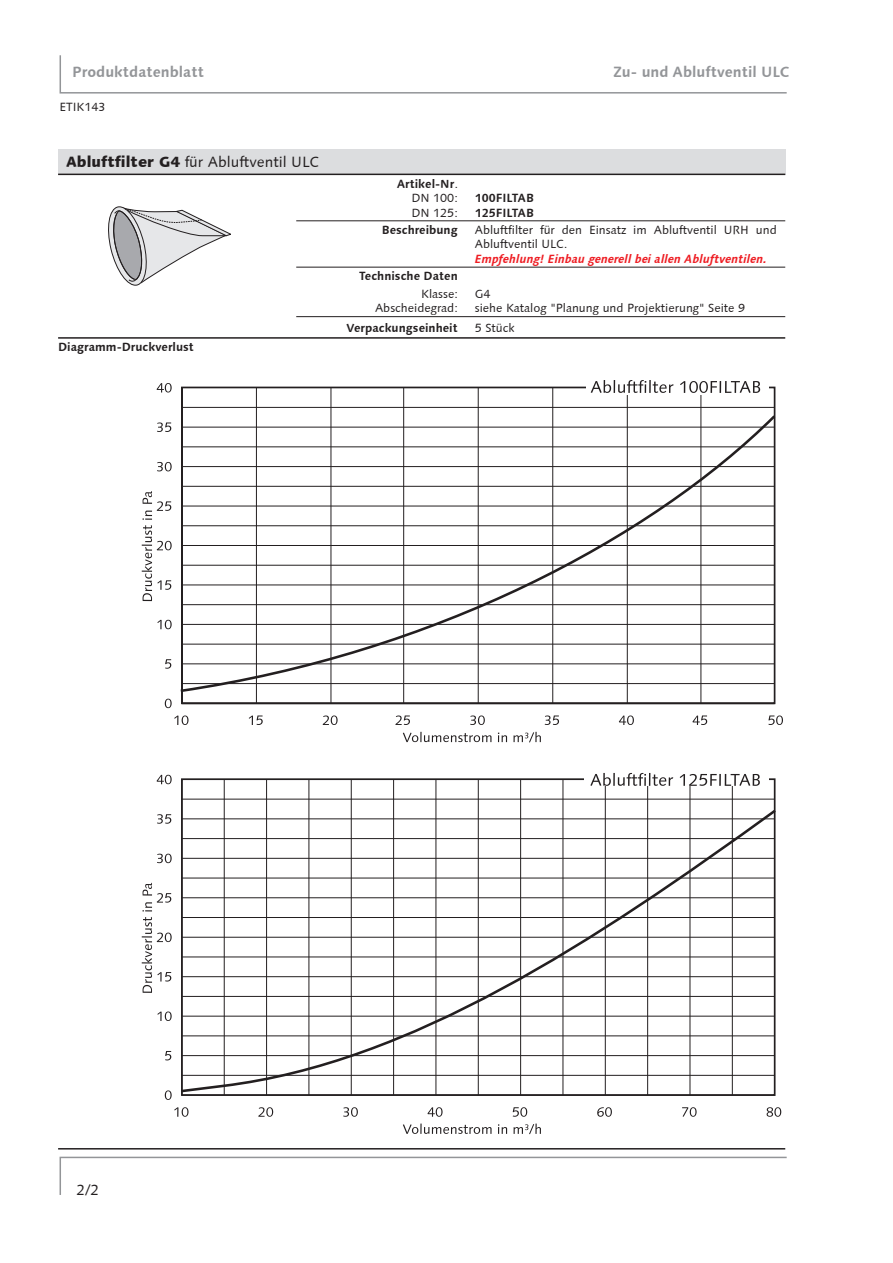
<style>
.page{position:relative;width:893px;height:1263px;background:#fff}
.page>*{position:absolute;margin:0;border:0;box-sizing:border-box;transform-origin:0 0}
.t1{font:700 15px "Linotype Syntax";color:#939598}
.t2{font:15px "Linotype Syntax";color:#231f20}
.t3{font:12px/14.4px "Linotype Syntax";color:#231f20}
.t4{font:700 12px/14.4px "Linotype Syntax";color:#231f20}
.t5{font:italic 700 12px "Linotype Syntax";color:#ee1d23}
.s1{font-weight:800}
.s2{font-weight:700}
</style>
<div class="page">
<svg style="left:59px;top:55px;width:728px;height:39px"></svg>
<svg style="left:59px;top:1156px;width:728px;height:39px"></svg>
<div style="left:58px;top:149px;width:727px;height:25px;background:#dcdddf"></div>
<hr style="left:58px;top:174px;width:727px;height:1px;background:#231f20">
<hr style="left:296px;top:220px;width:489px;height:1px;background:#231f20">
<hr style="left:296px;top:267px;width:489px;height:1px;background:#231f20">
<hr style="left:296px;top:316px;width:489px;height:1px;background:#231f20">
<hr style="left:58px;top:337px;width:727px;height:2px;background:#231f20">
<hr style="left:58px;top:1148px;width:727px;height:1px;background:#231f20">
<svg style="left:108px;top:206px;width:123px;height:80px"></svg>
<svg style="left:181px;top:386px;width:595px;height:319px"></svg>
<hr style="left:182px;top:407px;width:593px;height:1px;background:#231f20">
<svg style="left:165px;top:699px;width:7px;height:9px"></svg>
<svg style="left:165px;top:659px;width:6px;height:10px"></svg>
<svg style="left:157px;top:620px;width:15px;height:9px"></svg>
<svg style="left:157px;top:462px;width:15px;height:9px"></svg>
<svg style="left:157px;top:422px;width:14px;height:10px"></svg>
<svg style="left:157px;top:383px;width:15px;height:9px"></svg>
<svg style="left:174px;top:715px;width:15px;height:10px"></svg>
<svg style="left:403px;top:732px;width:88px;height:10px"></svg>
<svg style="left:498px;top:733px;width:9px;height:9px"></svg>
<svg style="left:513px;top:732px;width:28px;height:10px"></svg>
<svg style="left:142px;top:491px;width:30px;height:110px"></svg>
<hr style="left:256px;top:387px;width:1px;height:316px;background:#231f20">
<svg style="left:249px;top:715px;width:14px;height:10px"></svg>
<hr style="left:331px;top:387px;width:1px;height:316px;background:#231f20">
<svg style="left:323px;top:715px;width:15px;height:10px"></svg>
<hr style="left:403px;top:387px;width:1px;height:316px;background:#231f20">
<svg style="left:395px;top:715px;width:15px;height:10px"></svg>
<hr style="left:478px;top:387px;width:1px;height:316px;background:#231f20">
<svg style="left:470px;top:715px;width:15px;height:10px"></svg>
<hr style="left:552px;top:387px;width:1px;height:316px;background:#231f20">
<svg style="left:545px;top:715px;width:14px;height:10px"></svg>
<hr style="left:627px;top:387px;width:1px;height:316px;background:#231f20">
<svg style="left:619px;top:715px;width:15px;height:10px"></svg>
<hr style="left:700px;top:387px;width:1px;height:316px;background:#231f20">
<svg style="left:692px;top:715px;width:15px;height:10px"></svg>
<svg style="left:768px;top:715px;width:15px;height:10px"></svg>
<div style="left:586px;top:379px;width:183px;height:16px;background:#fff"></div>
<svg style="left:591px;top:380px;width:83px;height:13px"></svg>
<svg style="left:680px;top:381px;width:80px;height:12px"></svg>
<svg style="left:180px;top:413px;width:596px;height:281px"></svg>
<hr style="left:181px;top:779px;width:1px;height:316px;background:#231f20">
<hr style="left:224px;top:779px;width:1px;height:316px;background:#231f20">
<hr style="left:266px;top:779px;width:1px;height:316px;background:#231f20">
<hr style="left:308px;top:779px;width:1px;height:316px;background:#231f20">
<hr style="left:351px;top:779px;width:1px;height:316px;background:#231f20">
<hr style="left:393px;top:779px;width:1px;height:316px;background:#231f20">
<hr style="left:435px;top:779px;width:1px;height:316px;background:#231f20">
<hr style="left:478px;top:779px;width:1px;height:316px;background:#231f20">
<hr style="left:520px;top:779px;width:1px;height:316px;background:#231f20">
<hr style="left:562px;top:779px;width:1px;height:316px;background:#231f20">
<hr style="left:605px;top:779px;width:1px;height:316px;background:#231f20">
<hr style="left:647px;top:779px;width:1px;height:316px;background:#231f20">
<hr style="left:690px;top:779px;width:1px;height:316px;background:#231f20">
<hr style="left:732px;top:779px;width:1px;height:316px;background:#231f20">
<hr style="left:182px;top:1095px;width:593px;height:1px;background:#231f20">
<hr style="left:182px;top:799px;width:593px;height:1px;background:#231f20">
<svg style="left:165px;top:1090px;width:7px;height:10px"></svg>
<svg style="left:165px;top:1051px;width:6px;height:9px"></svg>
<svg style="left:157px;top:1011px;width:15px;height:10px"></svg>
<svg style="left:157px;top:854px;width:15px;height:9px"></svg>
<svg style="left:157px;top:814px;width:14px;height:10px"></svg>
<svg style="left:157px;top:775px;width:15px;height:9px"></svg>
<svg style="left:174px;top:1107px;width:15px;height:10px"></svg>
<svg style="left:258px;top:1107px;width:15px;height:10px"></svg>
<svg style="left:343px;top:1107px;width:15px;height:10px"></svg>
<svg style="left:427px;top:1107px;width:16px;height:10px"></svg>
<svg style="left:513px;top:1107px;width:14px;height:10px"></svg>
<svg style="left:597px;top:1107px;width:15px;height:10px"></svg>
<svg style="left:686px;top:1107px;width:11px;height:10px"></svg>
<svg style="left:767px;top:1107px;width:14px;height:10px"></svg>
<svg style="left:403px;top:1123px;width:89px;height:11px"></svg>
<svg style="left:498px;top:1124px;width:9px;height:10px"></svg>
<svg style="left:514px;top:1123px;width:27px;height:11px"></svg>
<svg style="left:142px;top:917px;width:30px;height:76px"></svg>
<svg style="left:143px;top:883px;width:28px;height:28px"></svg>
<svg style="left:590px;top:773px;width:83px;height:13px"></svg>
<svg style="left:680px;top:774px;width:80px;height:12px"></svg>
<svg style="left:182px;top:807px;width:594px;height:287px"></svg>
<p class="t1" style="left:72px;top:63px;width:133px">Produktdatenblatt</p>
<p class="t1" style="left:613px;top:63px;width:178px">Zu- und Abluftventil ULC</p>
<p class="t3" style="left:60px;top:100px;width:47px">ETIK143</p>
<p class="t2" style="left:67px;top:153px;width:254px"><span class="s1">Abluftfilter G4</span> für Abluftventil ULC</p>
<p class="t4" style="left:58px;top:340px;width:137px">Diagramm-Druckverlust</p>
<p class="t3" style="left:411px;top:176px;width:48px;text-align:justify;text-indent:-14px"><span class="s2">Artikel-Nr</span>.<br>DN 100:<br>DN 125:</p>
<p class="t4" style="left:475px;top:191px;width:61px">100FILTAB<br>125FILTAB</p>
<p class="t4" style="left:382px;top:223px;width:78px">Beschreibung</p>
<p class="t3" style="left:475px;top:223px;width:303px">Abluftfilter für den Einsatz im Abluftventil URH und<br>Abluftventil ULC.</p>
<p class="t5" style="left:475px;top:252px;width:294px">Empfehlung! Einbau generell bei allen Abluftventilen.</p>
<p class="t4" style="left:359px;top:269px;width:100px">Technische Daten</p>
<p class="t3" style="left:375px;top:287px;width:84px;text-align:right">Klasse:<br>Abscheidegrad:</p>
<p class="t3" style="left:475px;top:287px;width:272px">G4<br>siehe Katalog "Planung und Projektierung" Seite 9</p>
<p class="t4" style="left:347px;top:320px;width:113px">Verpackungseinheit</p>
<p class="t3" style="left:475px;top:321px;width:41px">5 Stück</p>
<p class="t2" style="left:77px;top:1181px;width:24px">2/2</p>
</div>
